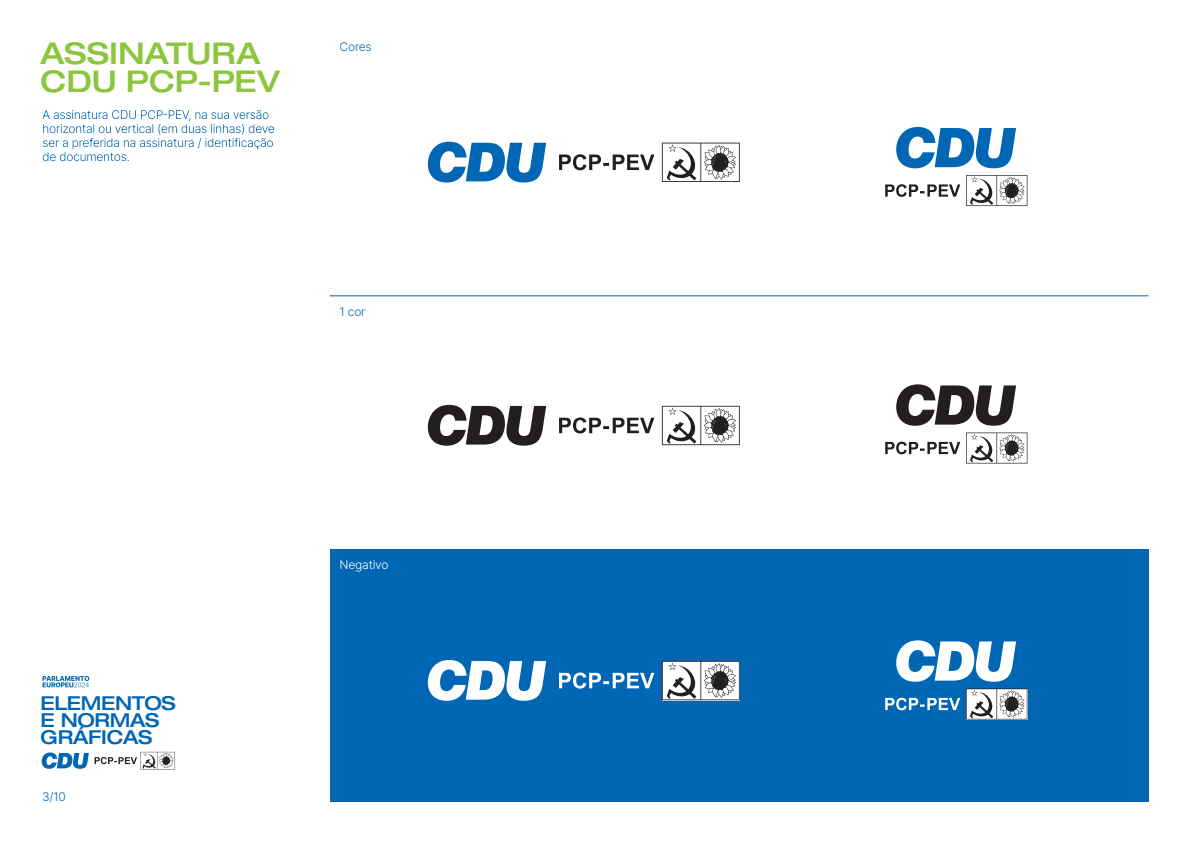
<style>
.page{position:relative;width:1191px;height:842px;background:#fff}
.page>*{position:absolute;margin:0;border:0;box-sizing:border-box;transform-origin:0 0}
.t1{font:500 expanded 30px/28px "Helvetica Neue";letter-spacing:-.005em;color:#8bc63e}
.t2{font:500 expanded 19.2px/16.9px "Helvetica Neue";letter-spacing:-.02em;color:#0166b3}
.t3{font:300 12px "Inter";letter-spacing:-.02em;color:#0166b3}
.t4{font:300 12px "Inter";letter-spacing:-.02em;color:#fff}
</style>
<div class="page">
<svg style="left:95px;top:752px;width:80px;height:17px"></svg>
<svg style="left:42px;top:752px;width:47px;height:17px"></svg>
<svg style="left:43px;top:676px;width:46px;height:11px"></svg>
<hr style="left:330px;top:296px;width:818px;height:1px;background:#0166b3">
<div style="left:330px;top:549px;width:818px;height:252px;background:#0166b3"></div>
<svg style="left:43px;top:110px;width:231px;height:51px"></svg>
<svg style="left:559px;top:154px;width:95px;height:16px"></svg>
<svg style="left:662px;top:143px;width:78px;height:39px"></svg>
<svg style="left:428px;top:142px;width:118px;height:41px"></svg>
<svg style="left:559px;top:417px;width:95px;height:16px"></svg>
<svg style="left:662px;top:406px;width:78px;height:39px"></svg>
<svg style="left:428px;top:405px;width:118px;height:41px"></svg>
<svg style="left:559px;top:672px;width:95px;height:16px"></svg>
<svg style="left:662px;top:661px;width:78px;height:39px;background:#bebdbd"></svg>
<svg style="left:428px;top:660px;width:118px;height:41px"></svg>
<svg style="left:885px;top:184px;width:75px;height:13px"></svg>
<svg style="left:966px;top:175px;width:61px;height:31px"></svg>
<svg style="left:896px;top:127px;width:120px;height:41px"></svg>
<svg style="left:885px;top:442px;width:75px;height:12px"></svg>
<svg style="left:966px;top:432px;width:61px;height:31px"></svg>
<svg style="left:896px;top:384px;width:120px;height:42px"></svg>
<svg style="left:885px;top:698px;width:75px;height:12px"></svg>
<svg style="left:966px;top:688px;width:61px;height:31px;background:#bdbebf"></svg>
<svg style="left:896px;top:640px;width:120px;height:42px"></svg>
<h1 class="t1" style="left:41px;top:39px;width:241px">ASSINATURA<br>CDU PCP-PEV</h1>
<p class="t3" style="left:340px;top:38px;width:34px">Cores</p>
<p class="t3" style="left:340px;top:303px;width:27px">1 cor</p>
<p class="t2" style="left:41px;top:694px;width:137px">ELEMENTOS<br>E NORMAS<br>GRÁFICAS</p>
<p class="t3" style="left:42px;top:788px;width:25px">3/10</p>
<p class="t4" style="left:340px;top:556px;width:50px">Negativo</p>
</div>
